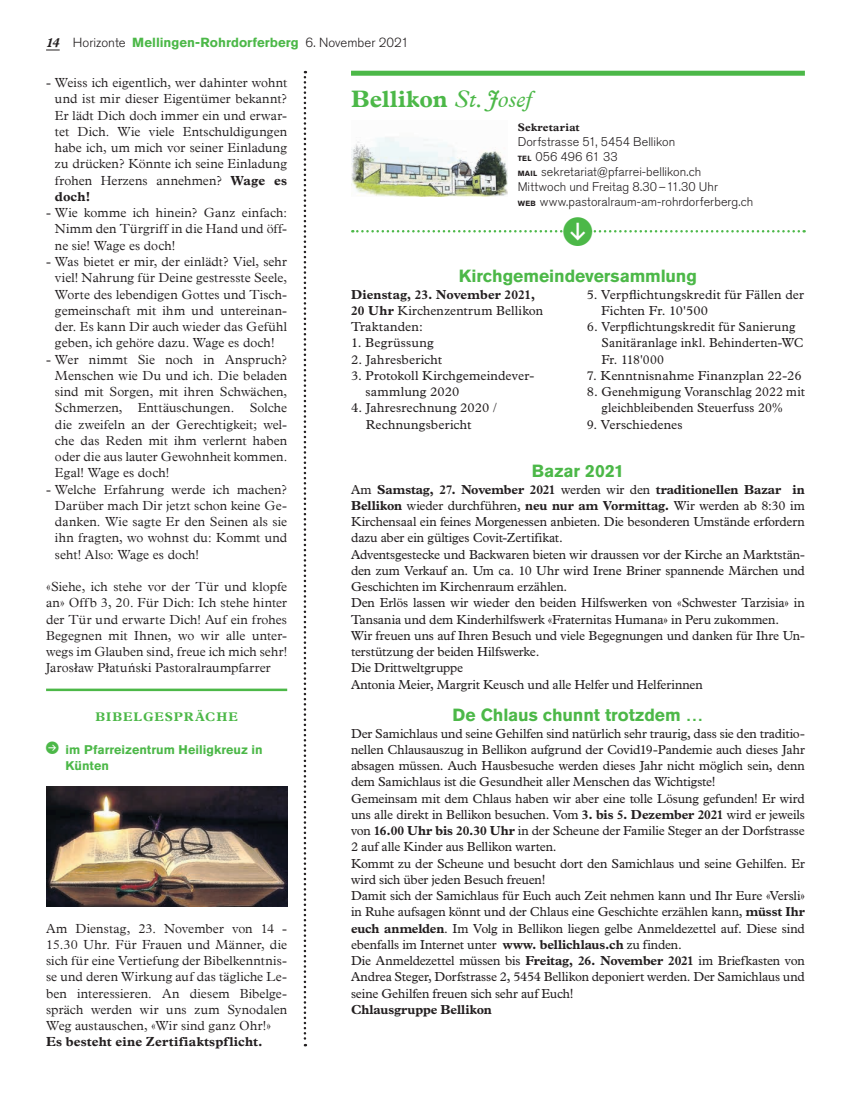
<style>
.page{position:relative;width:851px;height:1099px;background:#fff}
.page>*{position:absolute;margin:0;border:0;box-sizing:border-box;transform-origin:0 0}
.t1{font:700 23.75px "Plantin MT Pro";letter-spacing:.01em;color:#4cb848}
.t2{font:700 17.5px "Akzidenz Grotesk Pro";letter-spacing:-.005em;color:#4cb848}
.t3{font:13.12px/16.2px "Plantin Std";letter-spacing:-.01em;color:#231f20}
.t4{font:300 13.12px/16.2px "Plantin MT Pro";letter-spacing:.005em;color:#231f20;text-align:justify}
.t5{font:13.12px/16.2px "Plantin Std";letter-spacing:.01em;color:#231f20}
.t6{font:13.12px/16.2px "Plantin Std";letter-spacing:.015em;color:#231f20}
.t7{font:700 13.12px "Akzidenz Grotesk Pro";letter-spacing:.005em;color:#4cb848}
.t8{font:700 13.12px "Plantin MT Pro";letter-spacing:.015em;color:#231f20}
.t9{font:700 13.12px "Plantin Std";letter-spacing:-.005em;color:#231f20}
.t10{font:300 12.5px/15px "Akzidenz Grotesk Pro";letter-spacing:.005em;color:#231f20}
.t11{font:700 12.5px/16.2px "Akzidenz Grotesk Pro";color:#4cb848}
.t12{font:700 12.5px "Plantin MT Pro";letter-spacing:.075em;color:#4cb848}
.t13{font:700 11px "Plantin MT Pro";letter-spacing:.025em;color:#231f20}
.s1{font-family:"Plantin Std";font-style:italic;color:#231f20}
.s2{font-weight:300;color:#231f20}
.s3{font-weight:700}
.s4{font-weight:400;font-style:italic}
.s5{font-weight:700;font-size:7.5px}
</style>
<div class="page">
<svg style="left:46px;top:50px;width:14px;height:1px"></svg>
<svg style="left:303px;top:71px;width:3px;height:975px"></svg>
<div style="left:351px;top:71px;width:453px;height:5px;background:#4cb848"></div>
<img style="left:351px;top:137px;width:156px;height:59px">
<hr style="left:46px;top:688px;width:241px;height:3px;background:#4cb848">
<img style="left:46px;top:786px;width:241px;height:120px">
<svg style="left:352px;top:230px;width:452px;height:3px"></svg>
<p class="t7" style="left:46px;top:34px;width:364px"><span class="s1">14</span> <span class="s2">Horizonte</span> Mellingen-Rohrdorferberg <span class="s2">6. November 2021</span></p>
<p class="t4" style="left:55px;top:75px;width:234px;text-indent:-9px">- Weiss ich eigentlich, wer dahinter wohnt und ist mir dieser Eigentümer bekannt?<br>Er lädt Dich doch immer ein und erwar&shy;tet Dich. Wie viele Entschuldigungen habe ich, um mich vor seiner Einladung zu drücken? Könnte ich seine Einladung frohen Herzens annehmen? <span class="s3">Wage es doch!</span></p>
<p class="t4" style="left:55px;top:205px;width:234px;text-indent:-9px">- Wie komme ich hinein? Ganz einfach:<br>Nimm den Türgriff in die Hand und öff&shy;ne sie! Wage es doch!</p>
<p class="t4" style="left:55px;top:253px;width:234px;text-indent:-9px">- Was bietet er mir, der einlädt? Viel, sehr viel! Nahrung für Deine gestresste Seele, Worte des lebendigen Gottes und Tisch&shy;gemeinschaft mit ihm und untereinan&shy;der. Es kann Dir auch wieder das Gefühl geben, ich gehöre dazu. Wage es doch!</p>
<p class="t4" style="left:55px;top:351px;width:234px;text-indent:-9px">- Wer nimmt Sie noch in Anspruch?<br>Menschen wie Du und ich. Die beladen sind mit Sorgen, mit ihren Schwächen, Schmerzen, Enttäuschungen. Solche die zweifeln an der Gerechtigkeit; wel&shy;che das Reden mit ihm verlernt haben oder die aus lauter Gewohnheit kommen.<br>Egal! Wage es doch!</p>
<p class="t4" style="left:55px;top:481px;width:234px;text-indent:-9px">- Welche Erfahrung werde ich machen?<br>Darüber mach Dir jetzt schon keine Ge&shy;danken. Wie sagte Er den Seinen als sie ihn fragten, wo wohnst du: Kommt und seht! Also: Wage es doch!</p>
<p class="t4" style="left:46px;top:578px;width:242px">«Siehe, ich stehe vor der Tür und klopfe an» Offb 3, 20. Für Dich: Ich stehe hinter der Tür und erwarte Dich! Auf ein frohes Begegnen mit Ihnen, wo wir alle unter&shy;wegs im Glauben sind, freue ich mich sehr!<br>Jarosław Płatuński Pastoralraumpfarrer</p>
<p class="t12" style="left:95px;top:709px;width:144px">BIBELGESPRÄCHE</p>
<p class="t11" style="left:66px;top:741px;width:198px">im Pfarreizentrum Heiligkreuz in<br>Künten</p>
<p class="t4" style="left:46px;top:920px;width:242px">Am Dienstag, 23. November von 14 - 15.30 Uhr. Für Frauen und Männer, die sich für eine Vertiefung der Bibelkenntnis&shy;se und deren Wirkung auf das tägliche Le&shy;ben interessieren. An diesem Bibelge&shy;spräch werden wir uns zum Synodalen Weg austauschen, «Wir sind ganz Ohr!»</p>
<p class="t8" style="left:46px;top:1034px;width:218px">Es besteht eine Zertifiaktspflicht.</p>
<h1 class="t1" style="left:351px;top:85px;width:182px">Bellikon <span class="s4">St. Josef</span></h1>
<p class="t13" style="left:517px;top:120px;width:64px">Sekretariat</p>
<p class="t10" style="left:517px;top:134px;width:237px">Dorfstrasse 51, 5454 Bellikon<br><span class="s5">TEL</span> 056 496 61 33<br><span class="s5">MAIL</span> sekretariat@pfarrei-bellikon.ch<br>Mittwoch und Freitag 8.30–11.30 Uhr<br><span class="s5">WEB</span> www.pastoralraum-am-rohrdorferberg.ch</p>
<h2 class="t2" style="left:459px;top:265px;width:239px">Kirchgemeindeversammlung</h2>
<p class="t6" style="left:351px;top:286px;width:194px"><span class="s3">Dienstag, 23. November 2021,<br>20 Uhr</span> Kirchenzentrum Bellikon<br>Traktanden:</p>
<p class="t6" style="left:351px;top:335px;width:84px">1. Begrüssung</p>
<p class="t5" style="left:351px;top:351px;width:93px">2. Jahresbericht</p>
<p class="t5" style="left:365px;top:367px;width:170px;text-indent:-14px">3. Protokoll Kirchgemeindever&shy;sammlung 2020</p>
<p class="t5" style="left:366px;top:400px;width:132px;text-indent:-15px">4. Jahresrechnung 2020 /<br>Rechnungsbericht</p>
<p class="t5" style="left:601px;top:286px;width:204px;text-indent:-14px">5. Verpflichtungskredit für Fällen der<br>Fichten Fr. 10'500</p>
<p class="t6" style="left:601px;top:318px;width:203px;text-indent:-15px">6. Verpflichtungskredit für Sanierung<br>Sanitäranlage inkl. Behinderten-WC<br>Fr. 118'000</p>
<p class="t6" style="left:586px;top:367px;width:216px">7. Kenntnisnahme Finanzplan 22-26</p>
<p class="t5" style="left:586px;top:383px;width:219px;text-align:center">8. Genehmigung Voranschlag 2022 mit gleichbleibenden Steuerfuss 20%</p>
<p class="t5" style="left:586px;top:416px;width:97px">9. Verschiedenes</p>
<h2 class="t2" style="left:531px;top:460px;width:94px">Bazar 2021</h2>
<p class="t3" style="left:351px;top:481px;width:455px">Am <span class="s3">Samstag, 27. November 2021</span> werden wir den <span class="s3">traditionellen Bazar in Bellikon</span> wieder durchführen, <span class="s3">neu nur am Vormittag.</span> Wir werden ab 8:30 im Kirchensaal ein feines Morgenessen anbieten. Die besonderen Umstände erfordern dazu aber ein gültiges Covit-Zertifikat.<br>Adventsgestecke und Backwaren bieten wir draussen vor der Kirche an Marktstän&shy;den zum Verkauf an. Um ca. 10 Uhr wird Irene Briner spannende Märchen und Geschichten im Kirchenraum erzählen.<br>Den Erlös lassen wir wieder den beiden Hilfswerken von «Schwester Tarzisia» in Tansania und dem Kinderhilfswerk «Fraternitas Humana» in Peru zukommen.<br>Wir freuen uns auf Ihren Besuch und viele Begegnungen und danken für Ihre Un&shy;terstützung der beiden Hilfswerke.<br>Die Drittweltgruppe<br>Antonia Meier, Margrit Keusch und alle Helfer und Helferinnen</p>
<h2 class="t2" style="left:452px;top:703px;width:252px">De Chlaus chunnt trotzdem …</h2>
<p class="t3" style="left:351px;top:725px;width:455px">Der Samichlaus und seine Gehilfen sind natürlich sehr traurig, dass sie den traditio&shy;nellen Chlausauszug in Bellikon aufgrund der Covid19-Pandemie auch dieses Jahr absagen müssen. Auch Hausbesuche werden dieses Jahr nicht möglich sein, denn dem Samichlaus ist die Gesundheit aller Menschen das Wichtigste!<br>Gemeinsam mit dem Chlaus haben wir aber eine tolle Lösung gefunden! Er wird uns alle direkt in Bellikon besuchen. Vom <span class="s3">3. bis 5. Dezember 2021</span> wird er jeweils von <span class="s3">16.00 Uhr bis 20.30 Uhr</span> in der Scheune der Familie Steger an der Dorfstrasse 2 auf alle Kinder aus Bellikon warten.<br>Kommt zu der Scheune und besucht dort den Samichlaus und seine Gehilfen. Er wird sich über jeden Besuch freuen!<br>Damit sich der Samichlaus für Euch auch Zeit nehmen kann und Ihr Eure «Versli» in Ruhe aufsagen könnt und der Chlaus eine Geschichte erzählen kann, <span class="s3">müsst Ihr euch anmelden</span>. Im Volg in Bellikon liegen gelbe Anmeldezettel auf. Diese sind ebenfalls im Internet unter <span class="s3">www. bellichlaus.ch</span> zu finden.<br>Die Anmeldezettel müssen bis <span class="s3">Freitag, 26. November 2021</span> im Briefkasten von Andrea Steger, Dorfstrasse 2, 5454 Bellikon deponiert werden. Der Samichlaus und seine Gehilfen freuen sich sehr auf Euch!</p>
<p class="t9" style="left:351px;top:1001px;width:142px">Chlausgruppe Bellikon</p>
</div>
